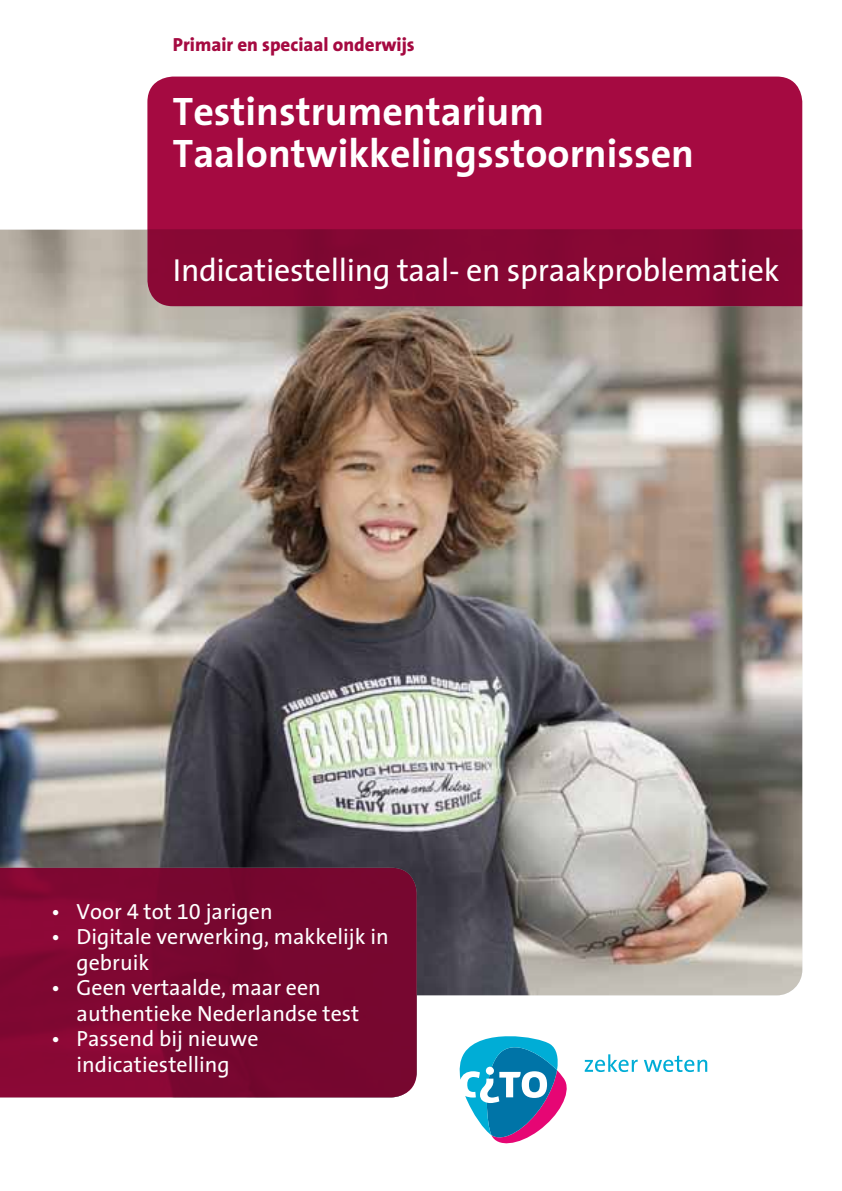
<style>
.page{position:relative;width:842px;height:1191px;background:#fff}
.page>*{position:absolute;margin:0;border:0;box-sizing:border-box;transform-origin:0 0}
.t1{font:700 40px/42px "Cito The Sans";color:#fff}
.t2{font:32px "Cito The Sans";letter-spacing:-.01em;color:#fff}
.t3{font:22px/25.6px "Cito The Sans";color:#fff}
.t4{font:800 19px "Cito The Sans";color:#a50a41}
</style>
<div class="page">
<img style="left:0;top:230px;width:802px;height:842px">
<svg style="left:585px;top:1054px;width:53px;height:18px"></svg>
<svg style="left:644px;top:1055px;width:63px;height:17px"></svg>
<svg style="left:445px;top:1024px;width:129px;height:120px"></svg>
<div style="left:147px;top:77px;width:655px;height:153px;background:#a50a41"></div>
<div style="left:147px;top:230px;width:655px;height:76px;background:#870734"></div>
<svg style="left:0;top:867px;width:417px;height:230px;background:#7b0731"></svg>
<p class="t4" style="left:173px;top:29px;width:243px">Primair en speciaal onderwijs</p>
<h1 class="t1" style="left:173px;top:90px;width:523px">Testinstrumentarium<br>Taalontwikkelingsstoornissen</h1>
<h2 class="t2" style="left:173px;top:243px;width:608px">Indicatiestelling taal- en spraakproblematiek</h2>
<p class="t3" style="left:51px;top:898px;width:223px">• Voor 4 tot 10 jarigen</p>
<p class="t3" style="left:77px;top:923px;width:314px;text-indent:-26px">• Digitale verwerking, makkelijk in gebruik</p>
<p class="t3" style="left:77px;top:974px;width:284px;text-indent:-26px">• Geen vertaalde, maar een authentieke Nederlandse test</p>
<p class="t3" style="left:51px;top:1025px;width:209px;text-align:center">• Passend bij nieuwe indicatiestelling</p>
</div>
